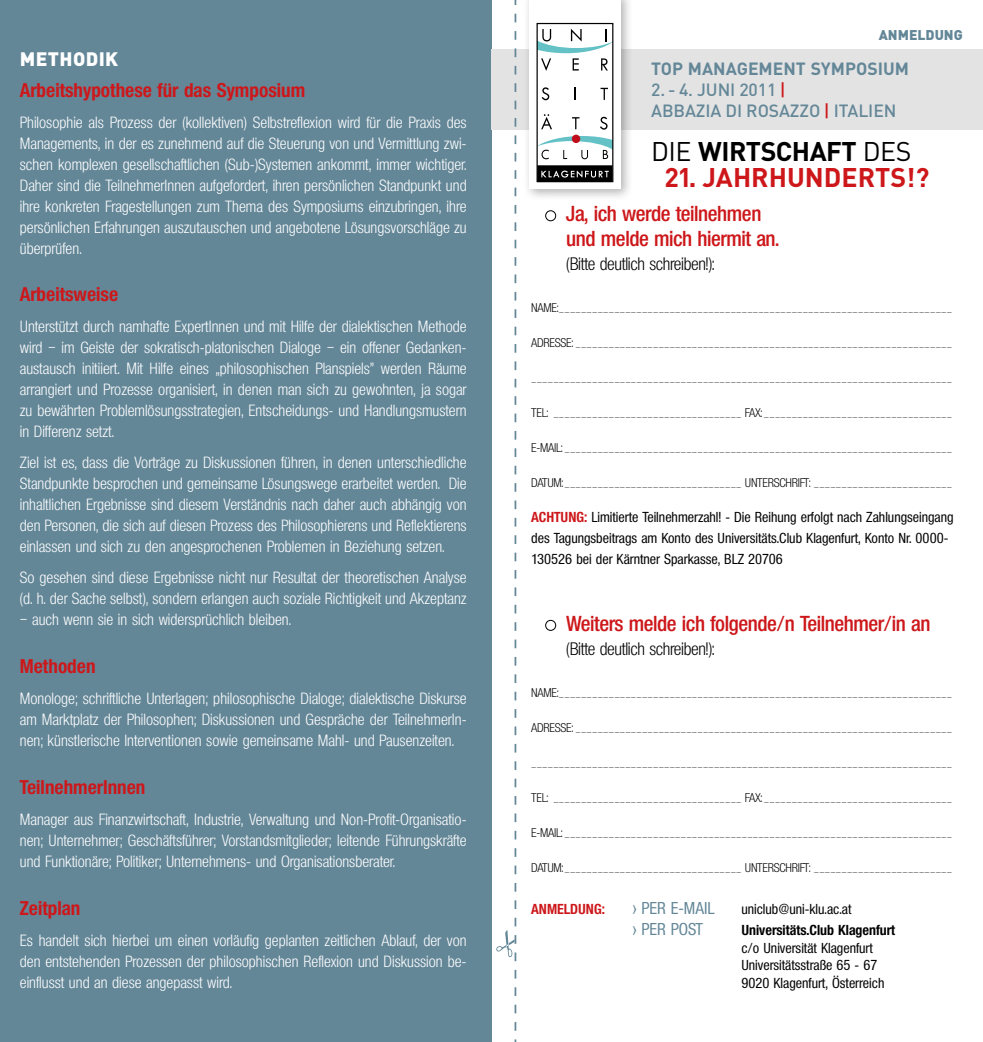
<style>
.page{position:relative;width:983px;height:1042px;background:#fff}
.page>*{position:absolute;margin:0;border:0;box-sizing:border-box;transform-origin:0 0}
.t1{font:700 26.6px "DIN";color:#cd171a}
.t2{font:700 26.6px "DIN";letter-spacing:-.02em;color:#000}
.t3{font:600 condensed 21px/24.5px "Olnova";letter-spacing:-.02em;color:#cd171a}
.t4{font:700 condensed 19.25px "Olnova";color:#cd171a}
.t5{font:900 19.25px "DIN";letter-spacing:.02em;color:#fff}
.t6{font:condensed 17.5px "Olnova";letter-spacing:-.02em;color:#000}
.t7{font:500 17.5px/21px "DIN";letter-spacing:-.005em;color:#648798}
.t8{font:700 17.5px "DIN";color:#648798}
.t9{font:500 condensed 16.62px "Olnova";color:#648798}
.t10{font:condensed 15.75px/21px "Olnova";color:#fff;text-align:justify}
.t11{font:500 condensed 14px/21px "Olnova";color:#000}
.t12{font:700 condensed 14px "Olnova";color:#000}
.t13{font:700 condensed 14px "Olnova";color:#cd171a}
.t14{font:900 14px "DIN";color:#648798}
.t15{font:condensed 12.25px "Olnova";letter-spacing:-.02em;color:#000}
.s1{color:#cd171a}
.s2{font-weight:400}
.s3{font-weight:700;color:#cd171a}
</style>
<div class="page">
<div style="left:0;top:0;width:491px;height:1042px;background:#648798"></div>
<div style="left:491px;top:50px;width:491px;height:80px;background:#e3e3e3"></div>
<div style="left:523px;top:0;width:110px;height:202px;background:#000;opacity:.3"></div>
<div style="left:529px;top:0;width:91px;height:189px;background:#fff"></div>
<div style="left:537px;top:165px;width:75px;height:17px;background:#000"></div>
<svg style="left:538px;top:29px;width:73px;height:42px"></svg>
<svg style="left:541px;top:87px;width:8px;height:13px"></svg>
<svg style="left:574px;top:88px;width:1px;height:12px"></svg>
<svg style="left:600px;top:88px;width:7px;height:12px"></svg>
<svg style="left:541px;top:114px;width:11px;height:15px"></svg>
<svg style="left:572px;top:117px;width:7px;height:12px"></svg>
<svg style="left:600px;top:117px;width:7px;height:13px"></svg>
<svg style="left:538px;top:136px;width:73px;height:23px"></svg>
<svg style="left:541px;top:171px;width:67px;height:7px"></svg>
<div style="left:571px;top:135px;width:9px;height:8px;background:#c10c1a;border-radius:50%"></div>
<div style="left:536px;top:23px;width:77px;height:159px;border:1px solid #000"></div>
<div style="left:545px;top:210px;width:11px;height:11px;border:1px solid #000;border-radius:50%"></div>
<div style="left:545px;top:620px;width:11px;height:11px;border:1px solid #000;border-radius:50%"></div>
<svg style="left:496px;top:0;width:20px;height:1042px"></svg>
<p class="t5" style="left:20px;top:46px;width:100px">METHODIK</p>
<p class="t4" style="left:20px;top:78px;width:287px">Arbeitshypothese für das Symposium</p>
<p class="t10" style="left:20px;top:111px;width:448px">Philosophie als Prozess der (kollektiven) Selbstreflexion wird für die Praxis des Managements, in der es zunehmend auf die Steuerung von und Vermittlung zwi&shy;schen komplexen gesellschaftlichen (Sub-)Systemen ankommt, immer wichtiger.<br>Daher sind die TeilnehmerInnen aufgefordert, ihren persönlichen Standpunkt und ihre konkreten Fragestellungen zum Thema des Symposiums einzubringen, ihre persönlichen Erfahrungen auszutauschen und angebotene Lösungsvorschläge zu überprüfen.</p>
<p class="t4" style="left:20px;top:283px;width:100px">Arbeitsweise</p>
<p class="t10" style="left:20px;top:316px;width:448px">Unterstützt durch namhafte ExpertInnen und mit Hilfe der dialektischen Methode wird – im Geiste der sokratisch-platonischen Dialoge – ein offener Gedanken&shy;austausch initiiert. Mit Hilfe eines „philosophischen Planspiels” werden Räume arrangiert und Prozesse organisiert, in denen man sich zu gewohnten, ja sogar zu bewährten Problemlösungsstrategien, Entscheidungs- und Handlungsmustern in Differenz setzt.</p>
<p class="t10" style="left:20px;top:452px;width:448px">Ziel ist es, dass die Vorträge zu Diskussionen führen, in denen unterschiedliche Standpunkte besprochen und gemeinsame Lösungswege erarbeitet werden. Die inhaltlichen Ergebnisse sind diesem Verständnis nach daher auch abhängig von den Personen, die sich auf diesen Prozess des Philosophierens und Reflektierens einlassen und sich zu den angesprochenen Problemen in Beziehung setzen.</p>
<p class="t10" style="left:20px;top:567px;width:448px">So gesehen sind diese Ergebnisse nicht nur Resultat der theoretischen Analyse (d. h. der Sache selbst), sondern erlangen auch soziale Richtigkeit und Akzeptanz</p>
<p class="t10" style="left:20px;top:609px;width:273px">– auch wenn sie in sich widersprüchlich bleiben.</p>
<p class="t4" style="left:20px;top:655px;width:77px">Methoden</p>
<p class="t10" style="left:20px;top:688px;width:448px">Monologe; schriftliche Unterlagen; philosophische Dialoge; dialektische Diskurse am Marktplatz der Philosophen; Diskussionen und Gespräche der TeilnehmerIn&shy;nen; künstlerische Interventionen sowie gemeinsame Mahl- und Pausenzeiten.</p>
<p class="t4" style="left:20px;top:776px;width:127px">TeilnehmerInnen</p>
<p class="t10" style="left:20px;top:809px;width:448px">Manager aus Finanzwirtschaft, Industrie, Verwaltung und Non-Profit-Organisatio&shy;nen; Unternehmer; Geschäftsführer; Vorstandsmitglieder; leitende Führungskräfte und Funktionäre; Politiker; Unternehmens- und Organisationsberater.</p>
<p class="t4" style="left:20px;top:896px;width:62px">Zeitplan</p>
<p class="t10" style="left:20px;top:929px;width:448px">Es handelt sich hierbei um einen vorläufig geplanten zeitlichen Ablauf, der von den entstehenden Prozessen der philosophischen Reflexion und Diskussion be&shy;einflusst und an diese angepasst wird.</p>
<p class="t14" style="left:878px;top:25px;width:20px">ANME</p>
<p class="t14" style="left:917px;top:25px;width:18px">LDUNG</p>
<p class="t8" style="left:651px;top:58px;width:259px">TOP MANAGEMENT SYMPOSIUM</p>
<p class="t7" style="left:651px;top:79px;width:247px">2. - 4. JUNI 2011 <span class="s1">|<br></span>ABBAZIA DI ROSAZZO <span class="s1">|</span> ITALIEN</p>
<h1 class="t2" style="left:651px;top:134px;width:259px"><span class="s2">DIE</span> WI RTSCHAFT <span class="s2">D ES</span></h1>
<h1 class="t1" style="left:664px;top:160px;width:266px">21. JAHRHUN DERTS!?</h1>
<h2 class="t3" style="left:566px;top:202px;width:215px">Ja, ich werde teilnehmen und melde mich hiermit an.</h2>
<p class="t6" style="left:566px;top:254px;width:150px">(Bitte deutlich schreiben!):</p>
<p class="t15" style="left:531px;top:301px;width:423px">Name:_______________________________________________________________________</p>
<p class="t15" style="left:531px;top:336px;width:13px">Adresse</p>
<p class="t15" style="left:571px;top:336px;width:382px">: ____________________________________________________________________</p>
<p class="t15" style="left:531px;top:371px;width:423px">____________________________________________________________________________</p>
<p class="t15" style="left:531px;top:406px;width:423px">Tel: __________________________________ Fax:__________________________________</p>
<p class="t15" style="left:531px;top:441px;width:423px">E-Mail: ______________________________________________________________________</p>
<p class="t15" style="left:531px;top:476px;width:14px">Datum</p>
<p class="t15" style="left:561px;top:476px;width:196px">:________________________________ Unterschrift</p>
<p class="t15" style="left:808px;top:476px;width:145px">: _________________________</p>
<p class="t13" style="left:531px;top:509px;width:17px">Achtung</p>
<p class="t11" style="left:531px;top:507px;width:424px;text-indent:53px"><span class="s3">:</span> Limitierte Teilnehmerzahl! - Die Reihung erfolgt nach Zahlungseingang des Tagungsbeitrags am Konto des Universitäts.Club Klagenfurt, Konto Nr. 0000-<br>130526 bei der Kärntner Sparkasse, BLZ 20706</p>
<h2 class="t3" style="left:566px;top:611px;width:365px">Weiters melde ich folgende/n Teilnehmer/in an</h2>
<p class="t6" style="left:566px;top:639px;width:150px">(Bitte deutlich schreiben!):</p>
<p class="t15" style="left:531px;top:686px;width:423px">Name:_______________________________________________________________________</p>
<p class="t15" style="left:531px;top:721px;width:13px">Adresse</p>
<p class="t15" style="left:571px;top:721px;width:382px">: ____________________________________________________________________</p>
<p class="t15" style="left:531px;top:756px;width:423px">____________________________________________________________________________</p>
<p class="t15" style="left:531px;top:791px;width:423px">Tel: __________________________________ Fax:__________________________________</p>
<p class="t15" style="left:531px;top:826px;width:423px">E-Mail: ______________________________________________________________________</p>
<p class="t15" style="left:531px;top:861px;width:14px">Datum</p>
<p class="t15" style="left:561px;top:861px;width:196px">:________________________________ Unterschrift</p>
<p class="t15" style="left:808px;top:861px;width:145px">: _________________________</p>
<p class="t13" style="left:531px;top:901px;width:17px">Anmeldung</p>
<p class="t13" style="left:601px;top:901px;width:5px">:</p>
<p class="t9" style="left:632px;top:898px;width:18px">&gt; per</p>
<p class="t9" style="left:670px;top:898px;width:33px">E-Mail</p>
<p class="t11" style="left:741px;top:899px;width:111px">uniclub@uni-klu.ac.at</p>
<p class="t9" style="left:632px;top:919px;width:18px">&gt; per</p>
<p class="t9" style="left:670px;top:919px;width:17px">Post</p>
<p class="t12" style="left:741px;top:922px;width:155px">Universitäts.Club Klagenfurt</p>
<p class="t11" style="left:741px;top:939px;width:144px;line-height:17.5px">c/o Universität Klagenfurt<br>U niversitätsstraße 65 - 67<br>9020 Klagenfurt, Österreich</p>
</div>
